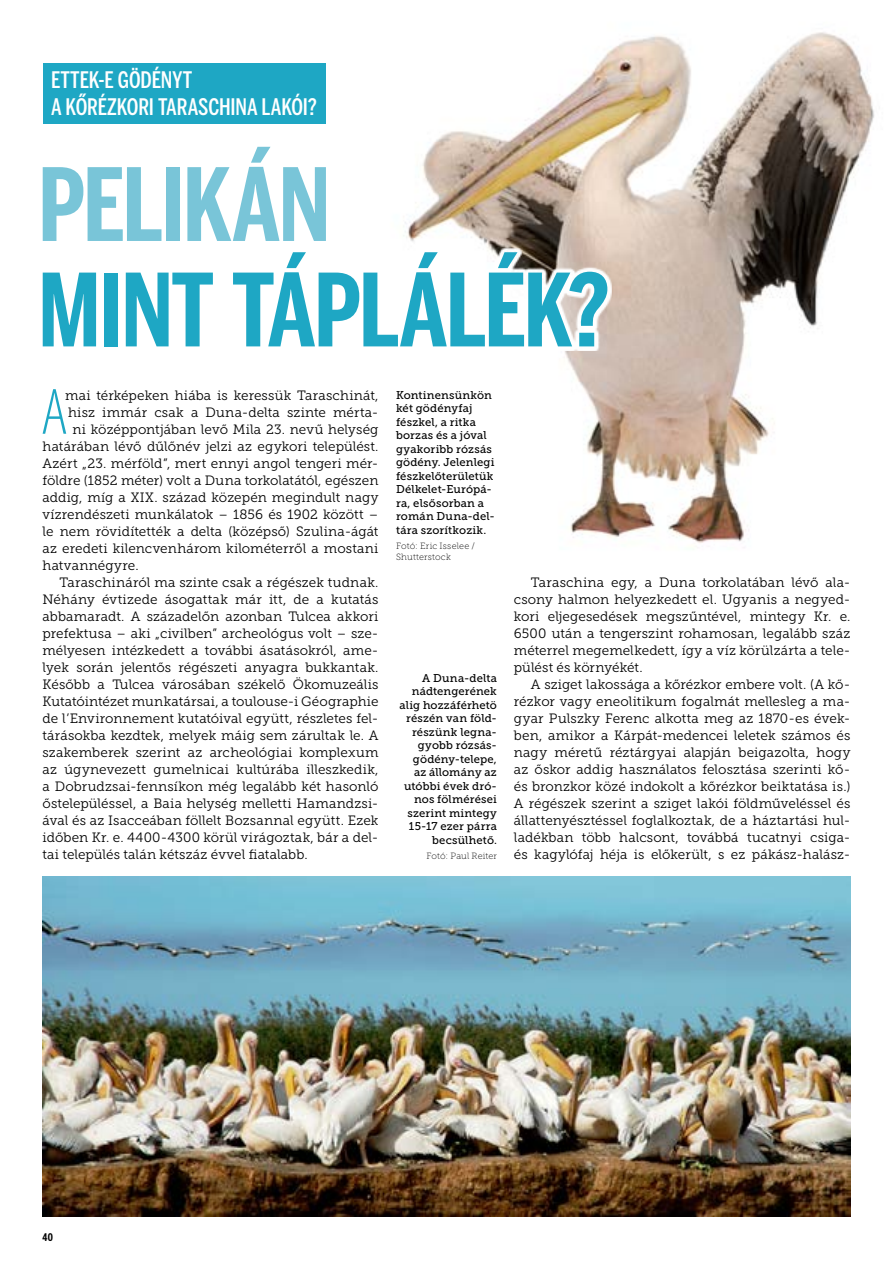
<style>
.page{position:relative;width:893px;height:1263px;background:#fff}
.page>*{position:absolute;margin:0;border:0;box-sizing:border-box;transform-origin:0 0}
.t1{font:700 99.75px "Benton Sans Comp";letter-spacing:-.02em;color:#1ea7c4}
.t2{font:700 99.75px "Benton Sans Comp";letter-spacing:-.02em;color:#79c5d8}
.t3{font:300 60px "Benton Sans Comp";color:#1ea7c4}
.t4{font:500 22.65px/27.2px "Benton Sans Comp";letter-spacing:-.005em;color:#fff}
.t5{font:13.5px/17px "Museo Slab 300";letter-spacing:.005em;color:#000;text-align:justify}
.t6{font:11.25px/13.5px "Museo Slab 500";letter-spacing:.01em;color:#000;text-align:right}
.t7{font:700 10.5px "Benton Sans Comp";color:#000}
.t8{font:9px/10.8px "Museo Slab 100";letter-spacing:.015em;color:#000}
</style>
<div class="page">
<img style="left:435px;top:32px;width:440px;height:511px">
<div style="left:43px;top:63px;width:282px;height:61px;background:#1ea7c4"></div>
<img style="left:43px;top:876px;width:807px;height:340px">
<svg style="left:403px;top:142px;width:209px;height:209px"></svg>
<h3 class="t4" style="left:51px;top:66px;width:267px">ETTEK-E GÖDÉNYT<br>A KŐRÉZKORI TARASCHINA LAKÓI?</h3>
<h1 class="t2" style="left:38px;top:146px;width:294px">PELIKÁN</h1>
<h1 class="t1" style="left:38px;top:252px;width:573px">MINT TÁPLÁLÉK?</h1>
<h2 class="t3" style="left:41px;top:377px;width:29px">A</h2>
<p class="t5" style="left:65px;top:387px;width:315px">mai térképeken hiába is keressük Taraschinát,</p>
<p class="t5" style="left:68px;top:404px;width:312px">hisz immár csak a Duna-delta szinte mérta-</p>
<p class="t5" style="left:73px;top:421px;width:308px">ni középpontjában levő Mila 23. nevű helység</p>
<p class="t5" style="left:43px;top:438px;width:338px">határában lévő dűlőnév jelzi az egykori települést.</p>
<p class="t5" style="left:43px;top:455px;width:338px">Azért „23. mérföld”, mert ennyi angol tengeri mér-</p>
<p class="t5" style="left:43px;top:472px;width:337px">földre (1852 méter) volt a Duna torkolatától, egészen</p>
<p class="t5" style="left:43px;top:489px;width:337px">addig, míg a XIX. század közepén megindult nagy</p>
<p class="t5" style="left:43px;top:506px;width:338px">vízrendészeti munkálatok – 1856 és 1902 között –</p>
<p class="t5" style="left:43px;top:523px;width:338px">le nem rövidítették a delta (középső) Szulina-ágát</p>
<p class="t5" style="left:43px;top:540px;width:337px">az eredeti kilencvenhárom kilométerről a mostani</p>
<p class="t5" style="left:43px;top:557px;width:98px">hatvannégyre.</p>
<p class="t5" style="left:60px;top:574px;width:320px">Taraschináról ma szinte csak a régészek tudnak.</p>
<p class="t5" style="left:43px;top:591px;width:338px">Néhány évtizede ásogattak már itt, de a kutatás</p>
<p class="t5" style="left:43px;top:608px;width:337px">abbamaradt. A századelőn azonban Tulcea akkori</p>
<p class="t5" style="left:43px;top:625px;width:337px">prefektusa – aki „civilben” archeológus volt – sze-</p>
<p class="t5" style="left:43px;top:642px;width:337px">mélyesen intézkedett a további ásatásokról, ame-</p>
<p class="t5" style="left:43px;top:659px;width:338px">lyek során jelentős régészeti anyagra bukkantak.</p>
<p class="t5" style="left:43px;top:676px;width:338px">Később a Tulcea városában székelő Ökomuzeális</p>
<p class="t5" style="left:43px;top:693px;width:337px">Kutatóintézet munkatársai, a toulouse-i Géographie</p>
<p class="t5" style="left:43px;top:710px;width:337px">de l’Environnement kutatóival együtt, részletes fel-</p>
<p class="t5" style="left:43px;top:727px;width:337px">tárásokba kezdtek, melyek máig sem zárultak le. A</p>
<p class="t5" style="left:43px;top:744px;width:338px">szakemberek szerint az archeológiai komplexum</p>
<p class="t5" style="left:43px;top:761px;width:337px">az úgynevezett gumelnicai kultúrába illeszkedik,</p>
<p class="t5" style="left:43px;top:778px;width:337px">a Dobrudzsai-fennsíkon még legalább két hasonló</p>
<p class="t5" style="left:43px;top:795px;width:337px">őstelepüléssel, a Baia helység melletti Hamandzsi-</p>
<p class="t5" style="left:43px;top:812px;width:337px">ával és az Isacceában föllelt Bozsannal együtt. Ezek</p>
<p class="t5" style="left:43px;top:829px;width:338px">időben Kr. e. 4400-4300 körül virágoztak, bár a del-</p>
<p class="t5" style="left:43px;top:846px;width:267px">tai település talán kétszáz évvel fiatalabb.</p>
<p class="t6" style="left:396px;top:388px;width:100px;text-align:left">Kontinensünkön két gödényfaj fészkel, a ritka borzas és a jóval gyakoribb rózsás gödény. Jelenlegi fészkelőterületük<br>Délkelet-Európá&shy;ra, elsősorban a román Duna-del&shy;tára szorítkozik.</p>
<p class="t8" style="left:396px;top:540px;width:81px">Fotó: Eric Isselee /<br>Shutterstock</p>
<p class="t6" style="left:400px;top:671px;width:99px">A Duna-delta nádtengerének alig hozzáférhetö részén van föld&shy;részünk legna&shy;gyobb rózsás&shy;gödény-telepe, az állomány az utóbbi évek dró&shy;nos fölmérései szerint mintegy<br>15-17 ezer párra becsülhető.</p>
<p class="t8" style="left:426px;top:850px;width:72px">Fotó: Paul Reiter</p>
<p class="t5" style="left:514px;top:574px;width:338px;text-indent:17px">Taraschina egy, a Duna torkolatában lévő ala&shy;csony halmon helyezkedett el. Ugyanis a negyed&shy;kori eljegesedések megszűntével, mintegy Kr. e.<br>6500 után a tengerszint rohamosan, legalább száz méterrel megemelkedett, így a víz körülzárta a tele&shy;pülést és környékét.</p>
<p class="t5" style="left:514px;top:676px;width:338px;text-indent:17px">A sziget lakossága a kőrézkor embere volt. (A kő&shy;rézkor vagy eneolitikum fogalmát mellesleg a ma&shy;gyar Pulszky Ferenc alkotta meg az 1870-es évek&shy;ben, amikor a Kárpát-medencei leletek számos és nagy méretű réztárgyai alapján beigazolta, hogy az őskor addig használatos felosztása szerinti kő&shy;és bronzkor közé indokolt a kőrézkor beiktatása is.)<br>A régészek szerint a sziget lakói földműveléssel és állattenyésztéssel foglalkoztak, de a háztartási hul&shy;ladékban több halcsont, továbbá tucatnyi csiga&shy;és kagyló faj héja is előkerült, s ez pákász-halász-</p>
<p class="t7" style="left:43px;top:1231px;width:12px">40</p>
</div>
